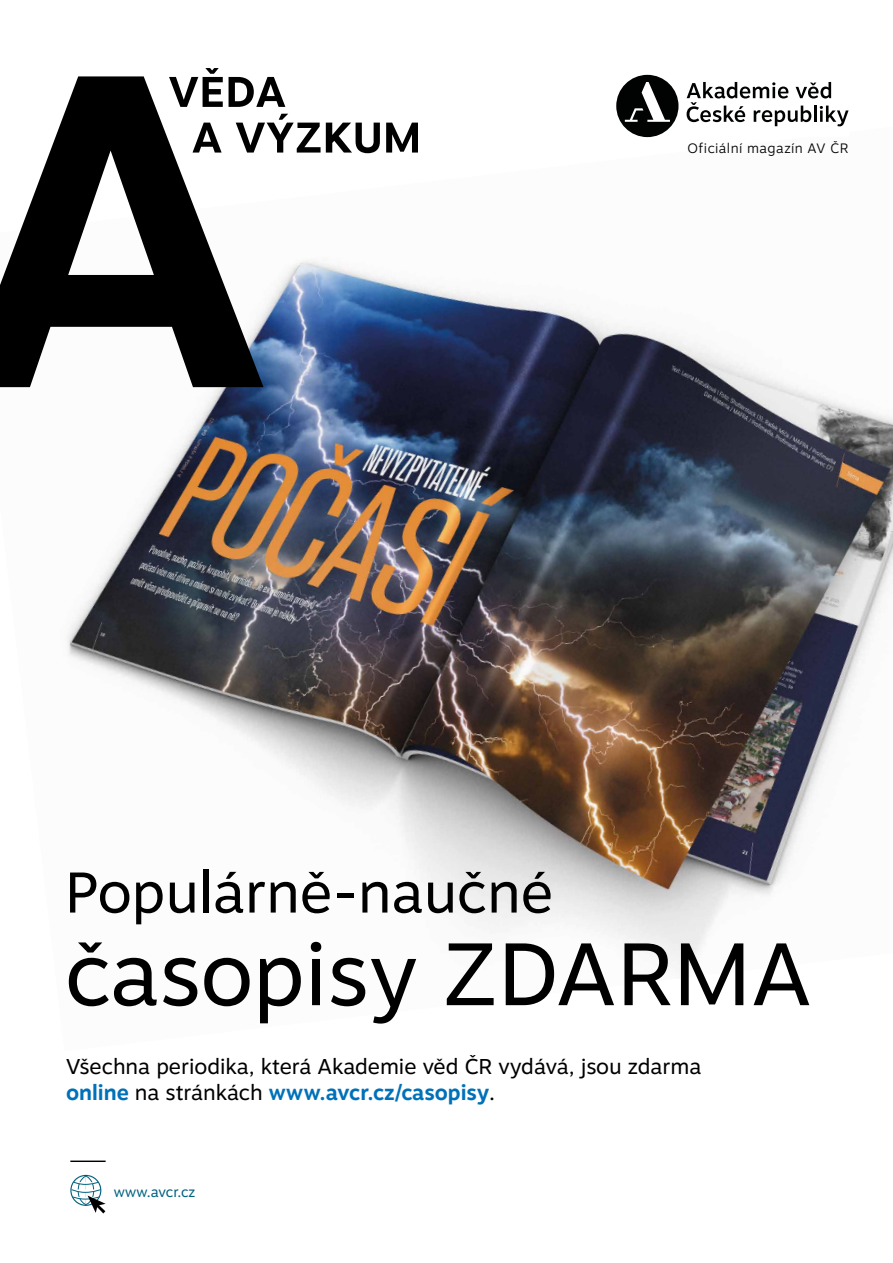
<style>
.page{position:relative;width:893px;height:1263px;background:#fff}
.page>*{position:absolute;margin:0;border:0;box-sizing:border-box;transform-origin:0 0}
.t1{font:88.2px "Motiva Sans";color:#000}
.t2{font:57.15px "Motiva Sans";color:#000}
.t3{font:21.45px/25.7px "Motiva Sans";color:#000}
.t4{font:14.25px "Motiva Sans";color:#006280}
.t5{font:300 13.65px "Motiva Sans";letter-spacing:.03em;color:#000}
.s1{font-weight:700;color:#0071b9}
</style>
<div class="page">
<img style="left:0;top:137px;width:893px;height:830px">
<svg style="left:0;top:76px;width:263px;height:311px;fill:#000"></svg>
<hr style="left:70px;top:1160px;width:36px;height:2px;background:#000">
<div style="left:70px;top:1175px;width:31px;height:31px;border:1px solid #006280;border-radius:50%"></div>
<svg style="left:71px;top:1175px;width:35px;height:38px"></svg>
<svg style="left:193px;top:114px;width:225px;height:39px"></svg>
<svg style="left:169px;top:68px;width:116px;height:39px"></svg>
<svg style="left:616px;top:75px;width:62px;height:62px"></svg>
<svg style="left:687px;top:82px;width:161px;height:44px"></svg>
<p class="t5" style="left:687px;top:138px;width:162px">Oficiální magazín AV ČR</p>
<h2 class="t2" style="left:65px;top:850px;width:490px">Populárně-naučné</h2>
<h1 class="t1" style="left:65px;top:909px;width:748px">časopisy ZDARMA</h1>
<p class="t3" style="left:66px;top:1053px;width:637px">Všechna periodika, která Akademie věd ČR vydává, jsou zdarma <span class="s1">online</span> na stránkách <span class="s1">www.avcr.cz/casopisy</span>.</p>
<p class="t4" style="left:114px;top:1182px;width:83px">www.avcr.cz</p>
</div>
